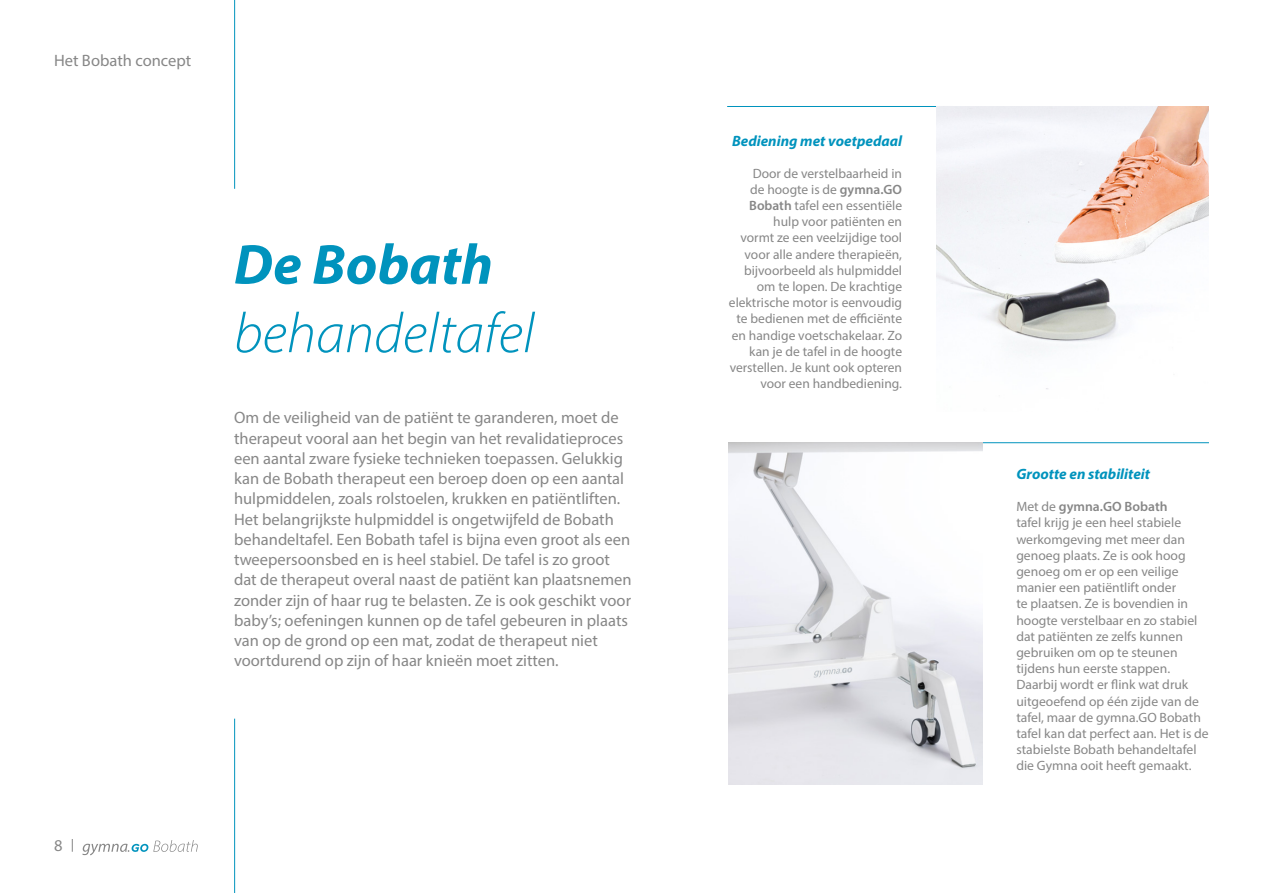
<style>
.page{position:relative;width:1263px;height:893px;background:#fff}
.page>*{position:absolute;margin:0;border:0;box-sizing:border-box;transform-origin:0 0}
.t1{font:italic 300 57px "Myriad Pro";color:#0093bd}
.t2{font:italic 700 57px "Myriad Pro";color:#0093bd}
.t3{font:16.5px/20.2px "Myriad Pro";color:#878787}
.t4{font:italic 700 15px "Myriad Pro";color:#0093bd}
.t5{font:13.5px/16.2px "Myriad Pro";color:#878787;text-align:right}
.s1{font-weight:600}
</style>
<div class="page">
<svg style="left:82px;top:840px;width:116px;height:15px"></svg>
<hr style="left:727px;top:106px;width:227px;height:1px;background:#0093bd">
<img style="left:937px;top:106px;width:272px;height:283px">
<hr style="left:234px;top:0;width:1px;height:189px;background:#0093bd">
<hr style="left:234px;top:719px;width:1px;height:174px;background:#0093bd">
<hr style="left:918px;top:442px;width:291px;height:1px;background:#0093bd">
<img style="left:729px;top:443px;width:253px;height:341px">
<svg style="left:72px;top:839px;width:1px;height:13px"></svg>
<p class="t3" style="left:54px;top:50px;width:139px">Het Bobath concept</p>
<p class="t3" style="left:54px;top:835px;width:10px">8</p>
<h1 class="t2" style="left:234px;top:227px;width:261px">De Bobath</h1>
<h1 class="t1" style="left:234px;top:299px;width:302px">behandeltafel</h1>
<p class="t3" style="left:234px;top:407px;width:399px">Om de veiligheid van de patiënt te garanderen, moet de therapeut vooral aan het begin van het revalidatieproces een aantal zware fysieke technieken toepassen. Gelukkig kan de Bobath therapeut een beroep doen op een aantal hulpmiddelen, zoals rolstoelen, krukken en patiëntliften.<br>Het belangrijkste hulpmiddel is ongetwijfeld de Bobath behandeltafel. Een Bobath tafel is bijna even groot als een tweepersoonsbed en is heel stabiel. De tafel is zo groot dat de therapeut overal naast de patiënt kan plaatsnemen zonder zijn of haar rug te belasten. Ze is ook geschikt voor baby’s; oefeningen kunnen op de tafel gebeuren in plaats van op de grond op een mat, zodat de therapeut niet voortdurend op zijn of haar knieën moet zitten.</p>
<p class="t4" style="left:732px;top:131px;width:171px">Bediening met voetpedaal</p>
<p class="t5" style="left:729px;top:165px;width:175px">Door de verstelbaarheid in<br>de hoogte is de <span class="s1">gymna.GO<br>Bobath</span> tafel een essentiële hulp voor patiënten en<br>vormt ze een veelzijdige tool voor alle andere therapieën, bijvoorbeeld als hulpmiddel om te lopen. De krachtige elektrische motor is eenvoudig te bedienen met de efficiënte en handige voetschakelaar. Zo kan je de tafel in de hoogte verstellen. Je kunt ook opteren voor een handbediening.</p>
<p class="t4" style="left:1016px;top:464px;width:135px">Grootte en stabiliteit</p>
<p class="t5" style="left:1016px;top:498px;width:194px;text-align:left">Met de <span class="s1">gymna.GO Bobath<br></span>tafel krijg je een heel stabiele werkomgeving met meer dan genoeg plaats. Ze is ook hoog genoeg om er op een veilige manier een patiëntlift onder<br>te plaatsen. Ze is bovendien in hoogte verstelbaar en zo stabiel dat patiënten ze zelfs kunnen gebruiken om op te steunen tijdens hun eerste stappen.<br>Daarbij wordt er flink wat druk uitgeoefend op één zijde van de tafel, maar de gymna.GO Bobath tafel kan dat perfect aan. Het is de stabielste Bobath behandeltafel die Gymna ooit heeft gemaakt.</p>
</div>
